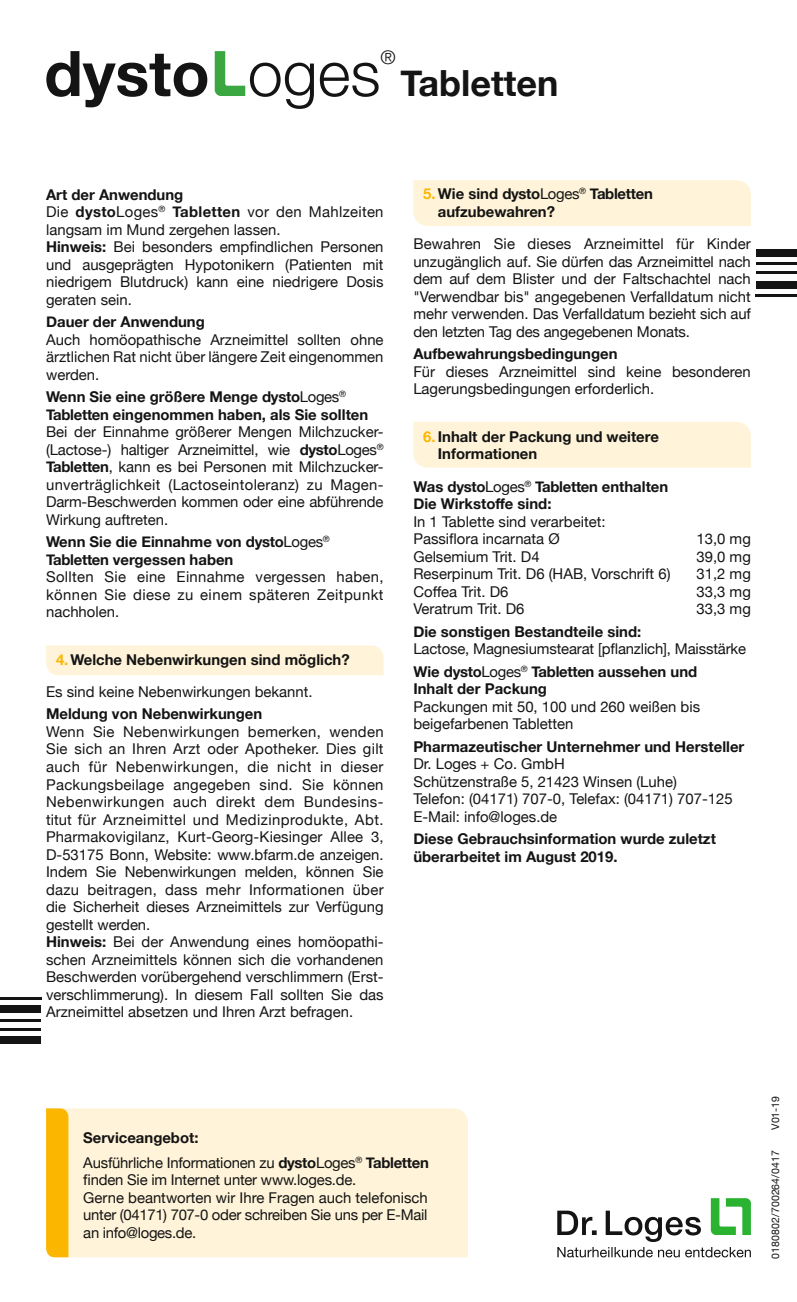
<style>
.page{position:relative;width:797px;height:1302px;background:#fff}
.page>*{position:absolute;margin:0;border:0;box-sizing:border-box;transform-origin:0 0}
.t1{font:700 62.82px "Helvetica Neue";color:#131413}
.t2{font:700 36.05px "Helvetica Neue";color:#131413}
.t3{font:300 19.07px "Helvetica Neue";color:#131413}
._07_Text{font:14.88px/17.5px "Helvetica Neue";color:#131413;text-align:justify}
._06_Titel{font:700 14.88px/17.5px "Helvetica Neue";color:#131413}
.Headlines{font:700 14.88px/17.5px "Helvetica Neue";color:#131413}
._07_Text_Abstand_vor{font:14.88px/17.5px "Helvetica Neue";letter-spacing:-.01em;color:#131413}
.Sublines{font:700 14.88px/17.5px "Helvetica Neue";color:#131413}
.Text_Blocksatz{font:14.88px "Helvetica Neue";color:#131413}
._06_Titel_ohne_Absta{font:700 14.88px "Helvetica Neue";letter-spacing:-.02em;color:#131413}
._07_Text-2{font:700 14.88px "Helvetica Neue";color:#131413}
.t4{font:10.5px "Helvetica Neue";letter-spacing:.01em;color:#131413}
.s1{font-weight:300}
.s2{font-weight:700}
.s3{font-weight:400}
.s4{color:#fbb700}
</style>
<div class="page">
<svg style="left:215px;top:51px;width:30px;height:45px"></svg>
<hr style="left:756px;top:262px;width:41px;height:3px;background:#131413">
<hr style="left:756px;top:272px;width:41px;height:2px;background:#131413">
<div style="left:756px;top:281px;width:41px;height:7px;background:#131413"></div>
<div style="left:756px;top:249px;width:41px;height:8px;background:#131413"></div>
<hr style="left:755px;top:294px;width:42px;height:2px;background:#131413">
<hr style="left:0;top:1028px;width:41px;height:2px;background:#131413">
<hr style="left:0;top:1019px;width:41px;height:2px;background:#131413">
<div style="left:0;top:1005px;width:41px;height:7px;background:#131413"></div>
<div style="left:0;top:1036px;width:41px;height:7px;background:#131413"></div>
<hr style="left:0;top:996px;width:41px;height:3px;background:#131413">
<div style="left:46px;top:645px;width:337px;height:30px;background:#fff3d9"></div>
<div style="left:413px;top:180px;width:338px;height:46px;background:#fff3d9"></div>
<div style="left:413px;top:422px;width:338px;height:45px;background:#fff3d9"></div>
<div style="left:68px;top:1108px;width:400px;height:148px;background:#fff3d9"></div>
<div style="left:46px;top:1108px;width:22px;height:148px;background:#fbb700"></div>
<svg style="left:557px;top:1198px;width:194px;height:59px"></svg>
<h1 class="t1" style="left:44px;top:24px;width:338px">dysto <span class="s1">oges</span></h1>
<p class="t3" style="left:380px;top:42px;width:17px">®</p>
<h2 class="t2" style="left:400px;top:55px;width:159px">Tabletten</h2>
<p class="_06_Titel" style="left:46px;top:186px;width:139px">Art der Anwendung</p>
<p class="_07_Text" style="left:46px;top:204px;width:339px">Die <span class="s2">dysto</span>Loges<sup>®</sup> <span class="s2">Tabletten</span> vor den Mahlzeiten langsam im Mund zergehen lassen.</p>
<p class="_07_Text" style="left:46px;top:239px;width:339px"><span class="s2">Hinweis:</span> Bei besonders empfindlichen Personen und ausgeprägten Hypotonikern (Patienten mit niedrigem Blutdruck) kann eine niedrigere Dosis geraten sein.</p>
<p class="_06_Titel" style="left:46px;top:313px;width:160px">Dauer der Anwendung</p>
<p class="_07_Text" style="left:46px;top:331px;width:339px">Auch homöopathische Arzneimittel sollten ohne ärztlichen Rat nicht über längere Zeit eingenommen werden.</p>
<p class="_06_Titel" style="left:46px;top:388px;width:323px">Wenn Sie eine größere Menge dysto<span class="s3">Loges</span><sup>®<br></sup>Tabletten eingenommen haben, als Sie sollten</p>
<p class="_07_Text" style="left:46px;top:424px;width:339px">Bei der Einnahme größerer Mengen Milchzucker-(Lactose-) haltiger Arzneimittel, wie <span class="s2">dysto</span>Loges<sup>® </sup><span class="s2">Tabletten</span>, kann es bei Personen mit Milchzucker&shy;unverträglichkeit (Lactoseintoleranz) zu Magen-Darm-Beschwerden kommen oder eine abführende Wirkung auftreten.</p>
<p class="_06_Titel" style="left:46px;top:533px;width:285px">Wenn Sie die Einnahme von dysto<span class="s3">Loges</span><sup>®<br></sup>Tabletten vergessen haben</p>
<p class="_07_Text" style="left:46px;top:569px;width:339px">Sollten Sie eine Einnahme vergessen haben, können Sie diese zu einem späteren Zeitpunkt nachholen.</p>
<p class="Headlines" style="left:56px;top:650px;width:295px"><span class="s4">4.</span>Welche Nebenwirkungen sind möglich?</p>
<p class="Text_Blocksatz" style="left:46px;top:681px;width:268px">Es sind keine Nebenwirkungen bekannt.</p>
<p class="_06_Titel" style="left:46px;top:705px;width:217px">Meldung von Nebenwirkungen</p>
<p class="_07_Text" style="left:46px;top:723px;width:339px">Wenn Sie Nebenwirkungen bemerken, wenden Sie sich an Ihren Arzt oder Apotheker. Dies gilt auch für Nebenwirkungen, die nicht in dieser Packungsbeilage angegeben sind. Sie können Nebenwirkungen auch direkt dem Bundesins&shy;titut für Arzneimittel und Medizinprodukte, Abt.<br>Pharmakovigilanz, Kurt-Georg-Kiesinger Allee 3, D-53175 Bonn, Website: www.bfarm.de anzeigen.<br>Indem Sie Nebenwirkungen melden, können Sie dazu beitragen, dass mehr Informationen über die Sicherheit dieses Arzneimittels zur Verfügung gestellt werden.</p>
<p class="_07_Text" style="left:46px;top:933px;width:339px"><span class="s2">Hinweis:</span> Bei der Anwendung eines homöopathi&shy;schen Arzneimittels können sich die vorhandenen Beschwerden vorübergehend verschlimmern (Erst&shy;verschlimmerung). In diesem Fall sollten Sie das Arzneimittel absetzen und Ihren Arzt befragen.</p>
<p class="Headlines" style="left:438px;top:186px;width:216px;text-indent:-15px"><span class="s4">5.</span> Wie sind dysto<span class="s3">Loges</span><sup>®</sup> Tabletten aufzubewahren?</p>
<p class="_07_Text" style="left:413px;top:236px;width:339px">Bewahren Sie dieses Arzneimittel für Kinder unzugänglich auf. Sie dürfen das Arzneimittel nach dem auf dem Blister und der Faltschachtel nach "Verwendbar bis" angegebenen Verfalldatum nicht mehr verwenden. Das Verfalldatum bezieht sich auf den letzten Tag des angegebenen Monats.</p>
<p class="_06_Titel" style="left:413px;top:345px;width:206px">Aufbewahrungsbedingungen</p>
<p class="_07_Text" style="left:413px;top:363px;width:339px">Für dieses Arzneimittel sind keine besonderen<br>Lagerungsbedingungen erforderlich.</p>
<p class="Headlines" style="left:438px;top:428px;width:222px;text-indent:-15px"><span class="s4">6.</span>Inhalt der Packung und weitere<br>Informationen</p>
<p class="_06_Titel_ohne_Absta" style="left:413px;top:474px;width:256px">Was dysto<span class="s3">Loges</span><sup>®</sup> Tabletten enthalten</p>
<p class="_07_Text-2" style="left:413px;top:492px;width:140px">Die Wirkstoffe sind:</p>
<p class="_07_Text" style="left:413px;top:513px;width:194px">In 1 Tablette sind verarbeitet:</p>
<p class="_07_Text" style="left:413px;top:531px;width:148px">Passiflora incarnata Ø</p>
<p class="_07_Text" style="left:696px;top:531px;width:56px">13,0 mg</p>
<p class="_07_Text" style="left:413px;top:548px;width:128px">Gelsemium Trit. D4</p>
<p class="_07_Text" style="left:696px;top:548px;width:56px">39,0 mg</p>
<p class="_07_Text" style="left:413px;top:566px;width:259px">Reserpinum Trit. D6 (HAB, Vorschrift 6)</p>
<p class="_07_Text" style="left:696px;top:566px;width:56px">31,2 mg</p>
<p class="_07_Text" style="left:413px;top:583px;width:97px">Coffea Trit. D6</p>
<p class="_07_Text" style="left:696px;top:583px;width:56px">33,3 mg</p>
<p class="_07_Text" style="left:413px;top:601px;width:113px">Veratrum Trit. D6</p>
<p class="_07_Text" style="left:696px;top:601px;width:56px">33,3 mg</p>
<p class="_07_Text_Abstand_vor" style="left:413px;top:623px;width:334px"><span class="s2">Die sonstigen Bestandteile sind:<br></span>Lactose, Magnesiumstearat [pflanzlich], Maisstärke</p>
<p class="_06_Titel" style="left:413px;top:663px;width:285px">Wie dysto<span class="s3">Loges</span><sup>®</sup> Tabletten aussehen und<br>Inhalt der Packung</p>
<p class="_07_Text" style="left:413px;top:698px;width:288px">Packungen mit 50, 100 und 260 weißen bis beigefarbenen Tabletten</p>
<p class="_06_Titel" style="left:413px;top:738px;width:332px">Pharmazeutischer Unternehmer und Hersteller</p>
<p class="_07_Text" style="left:413px;top:755px;width:265px">Dr. Loges + Co. GmbH<br>Schützenstraße 5, 21423 Winsen (Luhe)</p>
<p class="_07_Text" style="left:413px;top:790px;width:321px">Telefon: (04171) 707-0, Telefax: (04171) 707-125</p>
<p class="_07_Text" style="left:413px;top:808px;width:145px">E-Mail: info@loges.de</p>
<p class="Sublines" style="left:413px;top:830px;width:304px">Diese Gebrauchsinformation wurde zuletzt überarbeitet im August 2019.</p>
<p class="_06_Titel" style="left:83px;top:1128px;width:117px">Serviceangebot:</p>
<p class="_07_Text" style="left:83px;top:1154px;width:347px">Ausführliche Informationen zu <span class="s2">dysto</span>Loges<sup>®</sup> <span class="s2">Tabletten </span>finden Sie im Internet unter www.loges.de.</p>
<p class="_07_Text" style="left:83px;top:1189px;width:346px">Gerne beantworten wir Ihre Fragen auch telefonisch unter (04171) 707-0 oder schreiben Sie uns per E-Mail an info@loges.de.</p>
<p class="t4" style="left:768px;top:1129px;width:35px;rotate:-90deg">V01-19</p>
<p class="t4" style="left:768px;top:1258px;width:110px;rotate:-90deg">0180802/700264/0417</p>
</div>
